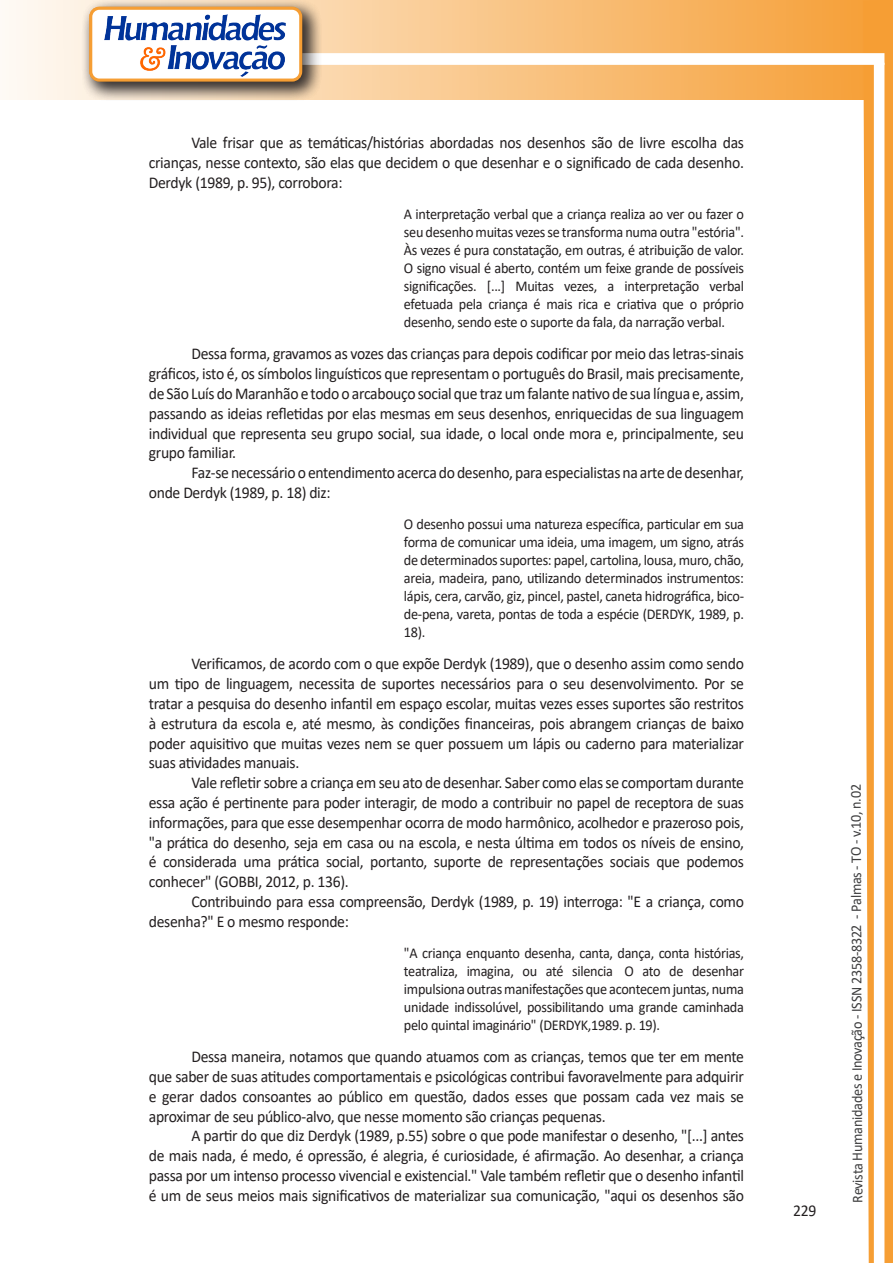
<style>
.page{position:relative;width:893px;height:1263px;background:#fff}
.page>*{position:absolute;margin:0;border:0;box-sizing:border-box;transform-origin:0 0}
.texto{font:16.5px/19.8px "Calibri";letter-spacing:-.02em;color:#231f20;text-align:justify;scale:.95 1}
.citacao{font:15px/18px "Calibri";letter-spacing:-.02em;color:#231f20;text-align:justify;scale:.95 1}
.t1{font:15px "Calibri";letter-spacing:-.025em;color:#3e3e3f;scale:.95 1}
</style>
<div class="page">
<svg style="left:5px;top:0;width:858px;height:100px;background:#f9c484"></svg>
<div style="left:302px;top:53px;width:582px;height:12px;background:#fff;border:2px solid #fff"></div>
<svg style="left:863px;top:0;width:30px;height:1263px"></svg>
<div style="left:81px;top:0;width:241px;height:102px;background:#231f20;opacity:.75"></div>
<div style="left:91px;top:8px;width:210px;height:72px;background:#fff;border-radius:9px"></div>
<img style="left:104px;top:14px;width:181px;height:62px">
<div style="left:89px;top:7px;width:213px;height:75px;border:3px solid #f69e34;border-radius:9px"></div>
<p class="texto" style="left:149px;top:133px;width:628px;text-indent:43px">Vale frisar que as temáticas/histórias abordadas nos desenhos são de livre escolha das crianças, nesse contexto, são elas que decidem o que desenhar e o significado de cada desenho.<br>Derdyk (1989, p. 95), corrobora:</p>
<p class="citacao" style="left:404px;top:204px;width:360px">A interpretação verbal que a criança realiza ao ver ou fazer o seu desenho muitas vezes se transforma numa outra "estória".<br>Às vezes é pura constatação, em outras, é atribuição de valor.<br>O signo visual é aberto, contém um feixe grande de possíveis significações. [...] Muitas vezes, a interpretação verbal efetuada pela criança é mais rica e criativa que o próprio desenho, sendo este o suporte da fala, da narração verbal.</p>
<p class="texto" style="left:149px;top:344px;width:628px;text-indent:43px">Dessa forma, gravamos as vozes das crianças para depois codificar por meio das letras-sinais gráficos, isto é, os símbolos linguísticos que representam o português do Brasil, mais precisamente, de São Luís do Maranhão e todo o arcabouço social que traz um falante nativo de sua língua e, assim, passando as ideias refletidas por elas mesmas em seus desenhos, enriquecidas de sua linguagem individual que representa seu grupo social, sua idade, o local onde mora e, principalmente, seu grupo familiar.</p>
<p class="texto" style="left:149px;top:462px;width:628px;text-indent:43px">Faz-se necessário o entendimento acerca do desenho, para especialistas na arte de desenhar, onde Derdyk (1989, p. 18) diz:</p>
<p class="citacao" style="left:404px;top:514px;width:360px">O desenho possui uma natureza específica, particular em sua forma de comunicar uma ideia, uma imagem, um signo, atrás de determinados suportes: papel, cartolina, lousa, muro, chão, areia, madeira, pano, utilizando determinados instrumentos: lápis, cera, carvão, giz, pincel, pastel, caneta hidrográfica, bico&shy;de-pena, vareta, pontas de toda a espécie (DERDYK, 1989, p.<br>18).</p>
<p class="texto" style="left:149px;top:653px;width:628px;text-indent:43px">Verificamos, de acordo com o que expõe Derdyk (1989), que o desenho assim como sendo um tipo de linguagem, necessita de suportes necessários para o seu desenvolvimento. Por se tratar a pesquisa do desenho infantil em espaço escolar, muitas vezes esses suportes são restritos à estrutura da escola e, até mesmo, às condições financeiras, pois abrangem crianças de baixo poder aquisitivo que muitas vezes nem se quer possuem um lápis ou caderno para materializar suas atividades manuais.</p>
<p class="texto" style="left:149px;top:772px;width:628px;text-indent:43px">Vale refletir sobre a criança em seu ato de desenhar. Saber como elas se comportam durante essa ação é pertinente para poder interagir, de modo a contribuir no papel de receptora de suas informações, para que esse desempenhar ocorra de modo harmônico, acolhedor e prazeroso pois, "a prática do desenho, seja em casa ou na escola, e nesta última em todos os níveis de ensino, é considerada uma prática social, portanto, suporte de representações sociais que podemos conhecer" (GOBBI, 2012, p. 136).</p>
<p class="texto" style="left:149px;top:891px;width:628px;text-indent:43px">Contribuindo para essa compreensão, Derdyk (1989, p. 19) interroga: "E a criança, como desenha?" E o mesmo responde:</p>
<p class="citacao" style="left:404px;top:943px;width:360px">"A criança enquanto desenha, canta, dança, conta histórias, teatraliza, imagina, ou até silencia O ato de desenhar impulsiona outras manifestações que acontecem juntas, numa unidade indissolúvel, possibilitando uma grande caminhada pelo quintal imaginário" (DERDYK,1989. p. 19).</p>
<p class="texto" style="left:149px;top:1046px;width:628px;text-indent:43px">Dessa maneira, notamos que quando atuamos com as crianças, temos que ter em mente que saber de suas atitudes comportamentais e psicológicas contribui favoravelmente para adquirir e gerar dados consoantes ao público em questão, dados esses que possam cada vez mais se aproximar de seu público-alvo, que nesse momento são crianças pequenas.</p>
<p class="texto" style="left:149px;top:1125px;width:628px;text-indent:43px">A partir do que diz Derdyk (1989, p.55) sobre o que pode manifestar o desenho, "[...] antes de mais nada, é medo, é opressão, é alegria, é curiosidade, é afirmação. Ao desenhar, a criança passa por um intenso processo vivencial e existencial." Vale também refletir que o desenho infantil é um de seus meios mais significativos de materializar sua comunicação, "aqui os desenhos são</p>
<p class="texto" style="left:793px;top:1200px;width:26px">229</p>
<p class="t1" style="left:846px;top:1203px;width:442px;rotate:-90deg">Revista Humanidades e Inovação - ISSN 2358-8322 - Palmas - TO - v.10, n.02</p>
</div>
